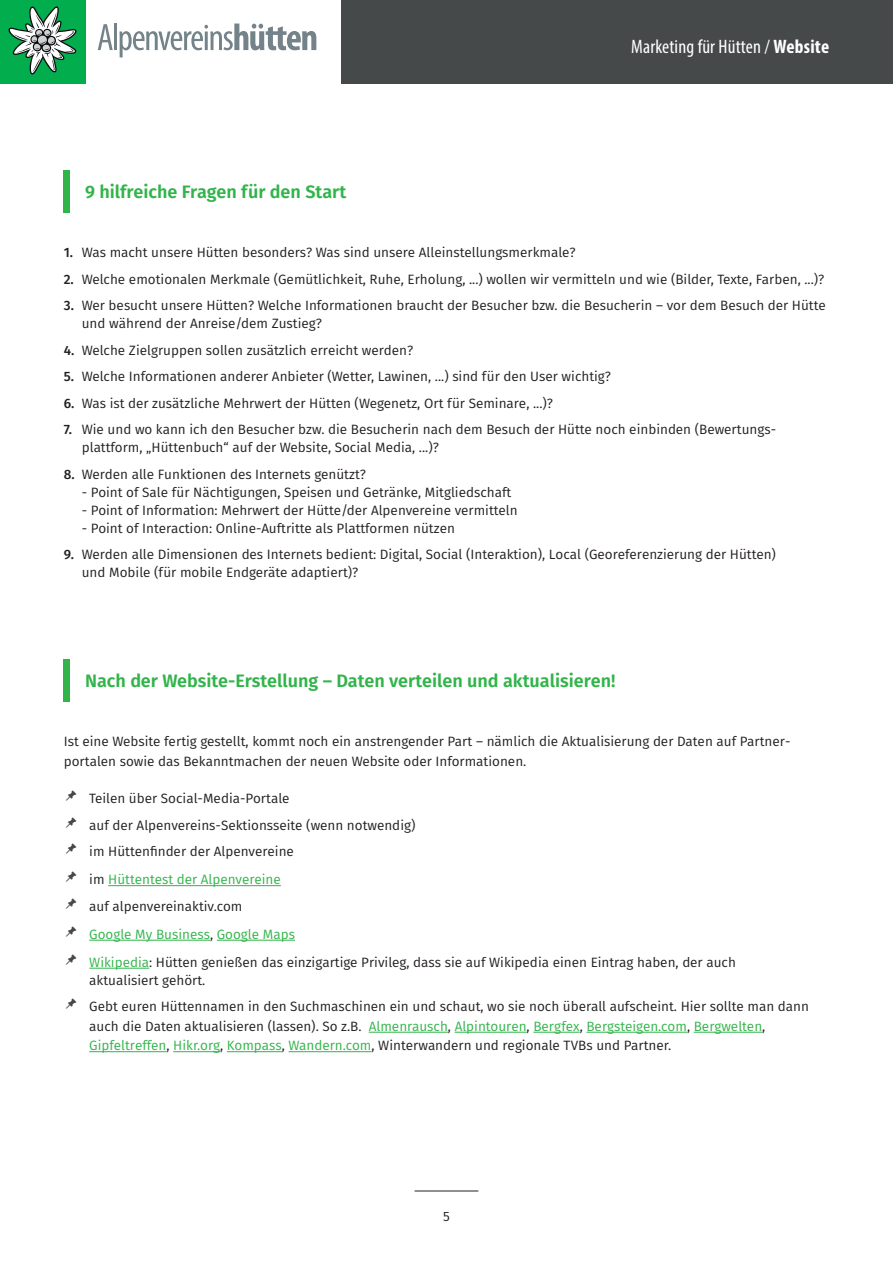
<style>
.page{position:relative;width:893px;height:1263px;background:#fff}
.page>*{position:absolute;margin:0;border:0;box-sizing:border-box;transform-origin:0 0}
.t1{font:condensed 19.5px "Myriad Pro";letter-spacing:.01em;color:#fff}
.t2{font:600 18px "Fira Sans";color:#31b44a}
.t3{font:13.5px/26.5px "Fira Sans";color:#231f20}
.t4{font:13.5px/19.5px "Fira Sans";color:#31b44a}
.s1{font-weight:700}
.s2{font-weight:500}
.s3{color:#31b44a}
.s4{color:#231f20}
</style>
<div class="page">
<hr style="left:415px;top:1191px;width:63px;height:1px;background:#231f20">
<div style="left:0;top:0;width:893px;height:84px;background:#45494a"></div>
<div style="left:0;top:0;width:340px;height:83px;background:#fff"></div>
<div style="left:0;top:0;width:85px;height:83px;background:#01ad4c"></div>
<svg style="left:8px;top:6px;width:69px;height:69px"></svg>
<svg style="left:98px;top:24px;width:15px;height:26px"></svg>
<hr style="left:114px;top:24px;width:3px;height:26px;background:#748389">
<svg style="left:119px;top:24px;width:197px;height:33px"></svg>
<hr style="left:108px;top:885px;width:173px;height:1px;background:#31b44a">
<hr style="left:89px;top:940px;width:121px;height:1px;background:#31b44a">
<hr style="left:217px;top:940px;width:78px;height:1px;background:#31b44a">
<hr style="left:89px;top:968px;width:60px;height:1px;background:#31b44a">
<hr style="left:369px;top:1032px;width:79px;height:1px;background:#31b44a">
<hr style="left:455px;top:1032px;width:72px;height:1px;background:#31b44a">
<hr style="left:533px;top:1032px;width:47px;height:1px;background:#31b44a">
<hr style="left:586px;top:1032px;width:101px;height:1px;background:#31b44a">
<hr style="left:694px;top:1032px;width:68px;height:1px;background:#31b44a">
<hr style="left:89px;top:1051px;width:78px;height:1px;background:#31b44a">
<hr style="left:173px;top:1051px;width:47px;height:1px;background:#31b44a">
<hr style="left:227px;top:1051px;width:55px;height:1px;background:#31b44a">
<hr style="left:289px;top:1051px;width:82px;height:1px;background:#31b44a">
<div style="left:64px;top:170px;width:6px;height:43px;background:#31b44a"></div>
<div style="left:64px;top:659px;width:6px;height:43px;background:#31b44a"></div>
<h2 class="t2" style="left:85px;top:180px;width:263px">9 hilfreiche Fragen für den Start</h2>
<h1 class="t1" style="left:631px;top:35px;width:200px">Marketing für Hütten / <span class="s1">Website</span></h1>
<p class="t3" style="left:64px;top:240px;width:513px"><span class="s2">1.</span> Was macht unsere Hütten besonders? Was sind unsere Alleinstellungsmerkmale?</p>
<p class="t3" style="left:64px;top:267px;width:762px"><span class="s2">2.</span> Welche emotionalen Merkmale (Gemütlichkeit, Ruhe, Erholung, ...) wollen wir vermitteln und wie (Bilder, Texte, Farben, ...)?</p>
<p class="t3" style="left:82px;top:298px;width:745px;line-height:18px;text-indent:-18px"><span class="s2">3.</span> Wer besucht unsere Hütten? Welche Informationen braucht der Besucher bzw. die Besucherin – vor dem Besuch der Hütte und während der Anreise/dem Zustieg?</p>
<p class="t3" style="left:64px;top:338px;width:351px"><span class="s2">4.</span> Welche Zielgruppen sollen zusätzlich erreicht werden?</p>
<p class="t3" style="left:64px;top:364px;width:549px"><span class="s2">5.</span> Welche Informationen anderer Anbieter (Wetter, Lawinen, ...) sind für den User wichtig?</p>
<p class="t3" style="left:64px;top:391px;width:491px"><span class="s2">6.</span> Was ist der zusätzliche Mehrwert der Hütten (Wegenetz, Ort für Seminare, ...)?</p>
<p class="t3" style="left:82px;top:421px;width:696px;line-height:18px;text-indent:-18px"><span class="s2">7.</span> Wie und wo kann ich den Besucher bzw. die Besucherin nach dem Besuch der Hütte noch einbinden (Bewertungs&shy;plattform, „Hüttenbuch“ auf der Website, Social Media, ...)?</p>
<p class="t3" style="left:64px;top:462px;width:304px"><span class="s2">8.</span> Werden alle Funktionen des Internets genützt?</p>
<p class="t3" style="left:82px;top:480px;width:431px">- Point of Sale für Nächtigungen, Speisen und Getränke, Mitgliedschaft</p>
<p class="t3" style="left:82px;top:498px;width:437px">- Point of Information: Mehrwert der Hütte/der Alpenvereine vermitteln</p>
<p class="t3" style="left:82px;top:516px;width:375px">- Point of Interaction: Online-Auftritte als Plattformen nützen</p>
<p class="t3" style="left:82px;top:546px;width:696px;line-height:18px;text-indent:-18px"><span class="s2">9.</span> Werden alle Dimensionen des Internets bedient: Digital, Social (Interaktion), Local (Georeferenzierung der Hütten) und Mobile (für mobile Endgeräte adaptiert)?</p>
<h2 class="t2" style="left:85px;top:668px;width:532px">Nach der Website-Erstellung – Daten verteilen und aktualisieren!</h2>
<p class="t3" style="left:64px;top:733px;width:728px;line-height:19.5px">Ist eine Website fertig gestellt, kommt noch ein anstrengender Part – nämlich die Aktualisierung der Daten auf Partner&shy;portalen sowie das Bekanntmachen der neuen Website oder Informationen.</p>
<p class="t3" style="left:89px;top:786px;width:328px">Teilen über Social-Media-Portale<br>auf der Alpenvereins-Sektionsseite (wenn notwendig) im Hüttenfinder der Alpenvereine</p>
<p class="t3" style="left:89px;top:867px;width:193px">im <span class="s3">Hüttentest der Alpenvereine </span>auf alpenvereinaktiv.com</p>
<p class="t3" style="left:89px;top:921px;width:648px;line-height:28px"><span class="s3">Google My Business</span>, <span class="s3">Google Maps<br>Wikipedia</span>: Hütten genießen das einzigartige Privileg, dass sie auf Wikipedia einen Eintrag haben, der auch</p>
<p class="t3" style="left:89px;top:968px;width:721px">aktualisiert gehört.<br>Gebt euren Hüttennamen in den Suchmaschinen ein und schaut, wo sie noch überall aufscheint. Hier sollte man dann</p>
<p class="t4" style="left:89px;top:1017px;width:677px"><span class="s4">auch die Daten aktualisieren (lassen). So z.B.</span> Almenrausch<span class="s4">,</span> Alpintouren<span class="s4">,</span> Bergfex<span class="s4">,</span> Bergsteigen.com<span class="s4">,</span> Bergwelten<span class="s4">,<br></span>Gipfeltreffen<span class="s4">,</span> Hikr.org<span class="s4">,</span> Kompass<span class="s4">,</span> Wandern.com<span class="s4">, Winterwandern und regionale TVBs und Partner.</span></p>
<p class="t3" style="left:443px;top:1203px;width:8px">5</p>
</div>
